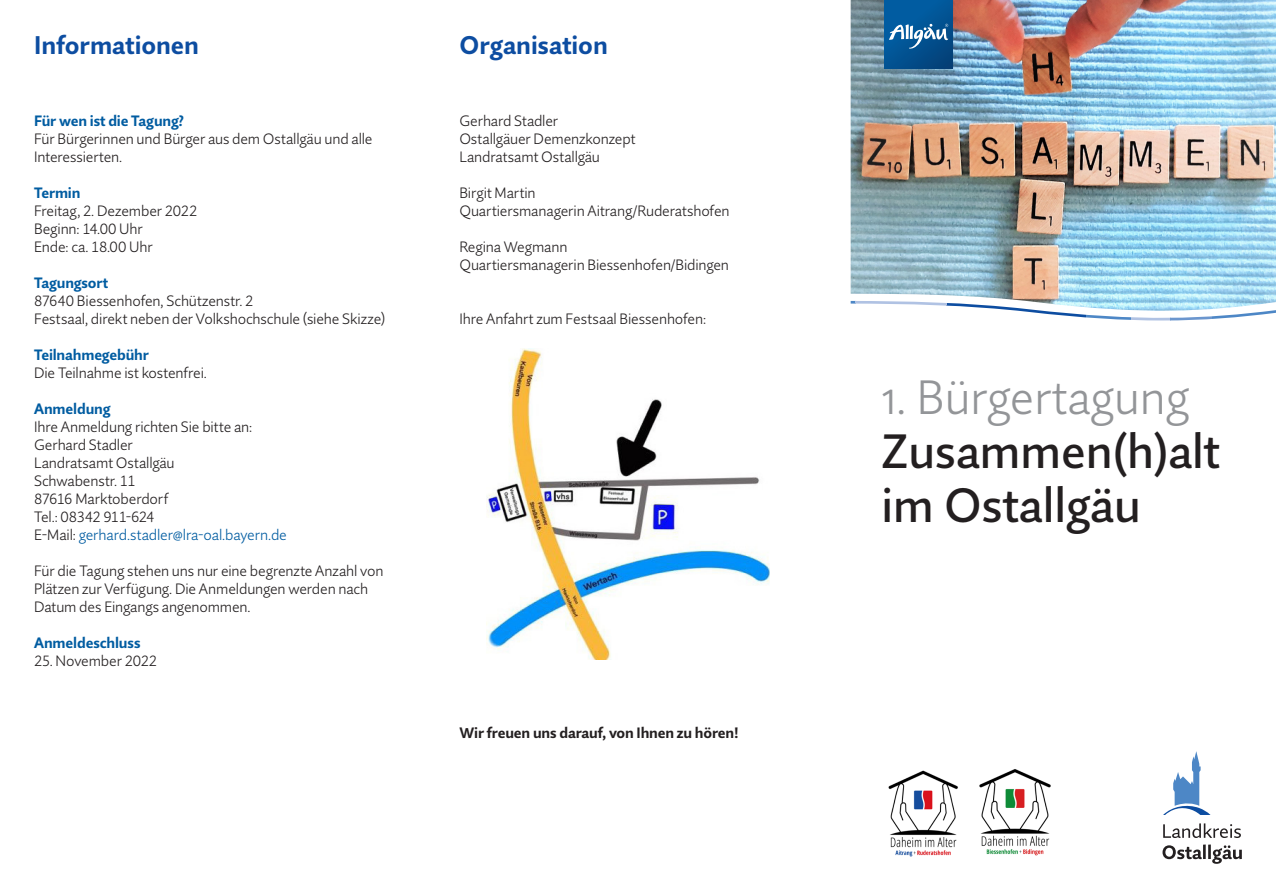
<style>
.page{position:relative;width:1276px;height:893px;background:#fff}
.page>*{position:absolute;margin:0;border:0;box-sizing:border-box;transform-origin:0 0}
.titel_headline_veran{font:300 48px/54px "Quire Sans Pro";color:#939598}
.titel_headline_veran-2{font:500 48px "Quire Sans Pro";color:#231f20}
.inhalt_fliesstext{font:700 25.5px "Quire Sans Pro";letter-spacing:.005em;color:#0d4da1}
.inhalt_fliesstext-2{font:300 15px/18px "Quire Sans Pro";letter-spacing:-.01em;color:#231f20}
.inhalt_fliesstext-3{font:700 15px "Quire Sans Pro";letter-spacing:-.01em;color:#015ca1}
.inhalt_fliesstext-4{font:300 15px "Quire Sans Pro";letter-spacing:-.01em;color:#015ca1}
.inhalt_fliesstext-5{font:700 15px "Quire Sans Pro";letter-spacing:-.01em;color:#231f20}
.inhalt_fliesstext-6{font:300 15px "Quire Sans Pro";letter-spacing:-.035em;color:#231f20}
.s1{color:#231f20}
.s2{font-weight:500;color:#231f20}
</style>
<div class="page">
<img style="left:486px;top:348px;width:284px;height:312px">
<img style="left:850px;top:0;width:426px;height:301px">
<svg style="left:850px;top:301px;width:5px;height:3px"></svg>
<svg style="left:946px;top:301px;width:140px;height:17px"></svg>
<svg style="left:1086px;top:301px;width:45px;height:19px"></svg>
<svg style="left:1131px;top:301px;width:40px;height:20px"></svg>
<svg style="left:1171px;top:301px;width:41px;height:20px"></svg>
<svg style="left:1212px;top:301px;width:64px;height:18px"></svg>
<svg style="left:855px;top:301px;width:91px;height:5px"></svg>
<img style="left:888px;top:770px;width:70px;height:87px">
<img style="left:979px;top:769px;width:72px;height:87px">
<svg style="left:884px;top:0;width:68px;height:68px;background:#015393"></svg>
<svg style="left:889px;top:24px;width:59px;height:25px"></svg>
<svg style="left:1162px;top:844px;width:79px;height:20px"></svg>
<svg style="left:1163px;top:823px;width:78px;height:15px"></svg>
<svg style="left:1163px;top:751px;width:47px;height:64px"></svg>
<p class="inhalt_fliesstext" style="left:34px;top:29px;width:167px">Informationen</p>
<p class="inhalt_fliesstext-3" style="left:34px;top:111px;width:151px">Für wen ist die Tagung?</p>
<p class="inhalt_fliesstext-2" style="left:34px;top:130px;width:340px">Für Bürgerinnen und Bürger aus dem Ostallgäu und alle<br>Interessierten.</p>
<p class="inhalt_fliesstext-3" style="left:34px;top:183px;width:48px">Termin</p>
<p class="inhalt_fliesstext-2" style="left:34px;top:202px;width:165px">Freitag, 2. Dezember 2022</p>
<p class="inhalt_fliesstext-2" style="left:34px;top:220px;width:110px">Beginn: 14.00 Uhr</p>
<p class="inhalt_fliesstext-2" style="left:34px;top:238px;width:120px">Ende: ca. 18.00 Uhr</p>
<p class="inhalt_fliesstext-3" style="left:34px;top:273px;width:76px">Tagungsort</p>
<p class="inhalt_fliesstext-2" style="left:34px;top:292px;width:221px">87640 Biessenhofen, Schützenstr. 2</p>
<p class="inhalt_fliesstext-2" style="left:34px;top:310px;width:353px">Festsaal, direkt neben der Volkshochschule (siehe Skizze)</p>
<p class="inhalt_fliesstext-3" style="left:34px;top:345px;width:116px">Teilnahmegebühr</p>
<p class="inhalt_fliesstext-2" style="left:34px;top:364px;width:174px">Die Teilnahme ist kostenfrei.</p>
<p class="inhalt_fliesstext-3" style="left:34px;top:399px;width:78px">Anmeldung</p>
<p class="inhalt_fliesstext-2" style="left:34px;top:418px;width:220px">Ihre Anmeldung richten Sie bitte an:</p>
<p class="inhalt_fliesstext-2" style="left:34px;top:436px;width:100px">Gerhard Stadler</p>
<p class="inhalt_fliesstext-2" style="left:34px;top:454px;width:142px">Landratsamt Ostallgäu</p>
<p class="inhalt_fliesstext-2" style="left:34px;top:472px;width:103px">Schwabenstr. 11</p>
<p class="inhalt_fliesstext-2" style="left:34px;top:490px;width:136px">87616 Marktoberdorf</p>
<p class="inhalt_fliesstext-6" style="left:34px;top:507px;width:122px">Tel.: 08342 911-624</p>
<p class="inhalt_fliesstext-4" style="left:34px;top:525px;width:254px"><span class="s1">E-Mail:</span> gerhard.stadler@lra-oal.bayern.de</p>
<p class="inhalt_fliesstext-2" style="left:34px;top:562px;width:351px">Für die Tagung stehen uns nur eine begrenzte Anzahl von<br>Plätzen zur Verfügung. Die Anmeldungen werden nach<br>Datum des Eingangs angenommen.</p>
<p class="inhalt_fliesstext-3" style="left:34px;top:633px;width:108px">Anmeldeschluss</p>
<p class="inhalt_fliesstext-2" style="left:34px;top:652px;width:125px">25. November 2022</p>
<p class="inhalt_fliesstext" style="left:459px;top:29px;width:150px">Organisation</p>
<p class="inhalt_fliesstext-2" style="left:459px;top:112px;width:100px">Gerhard Stadler</p>
<p class="inhalt_fliesstext-2" style="left:459px;top:130px;width:178px">Ostallgäuer Demenzkonzept</p>
<p class="inhalt_fliesstext-2" style="left:459px;top:148px;width:142px">Landratsamt Ostallgäu</p>
<p class="inhalt_fliesstext-2" style="left:459px;top:184px;width:78px">Birgit Martin</p>
<p class="inhalt_fliesstext-2" style="left:459px;top:202px;width:272px">Quartiersmanagerin Aitrang/Ruderatshofen</p>
<p class="inhalt_fliesstext-2" style="left:459px;top:238px;width:110px">Regina Wegmann</p>
<p class="inhalt_fliesstext-2" style="left:459px;top:256px;width:271px">Quartiersmanagerin Biessenhofen/Bidingen</p>
<p class="inhalt_fliesstext-2" style="left:459px;top:310px;width:248px">Ihre Anfahrt zum Festsaal Biessenhofen:</p>
<p class="inhalt_fliesstext-5" style="left:459px;top:723px;width:280px">Wir freuen uns darauf, von Ihnen zu hören!</p>
<p class="titel_headline_veran" style="left:881px;top:370px;width:340px">1. Bürgertagung<br><span class="s2">Zusammen(h)alt</span></p>
<p class="titel_headline_veran-2" style="left:881px;top:475px;width:261px">im Ostallgäu</p>
</div>
